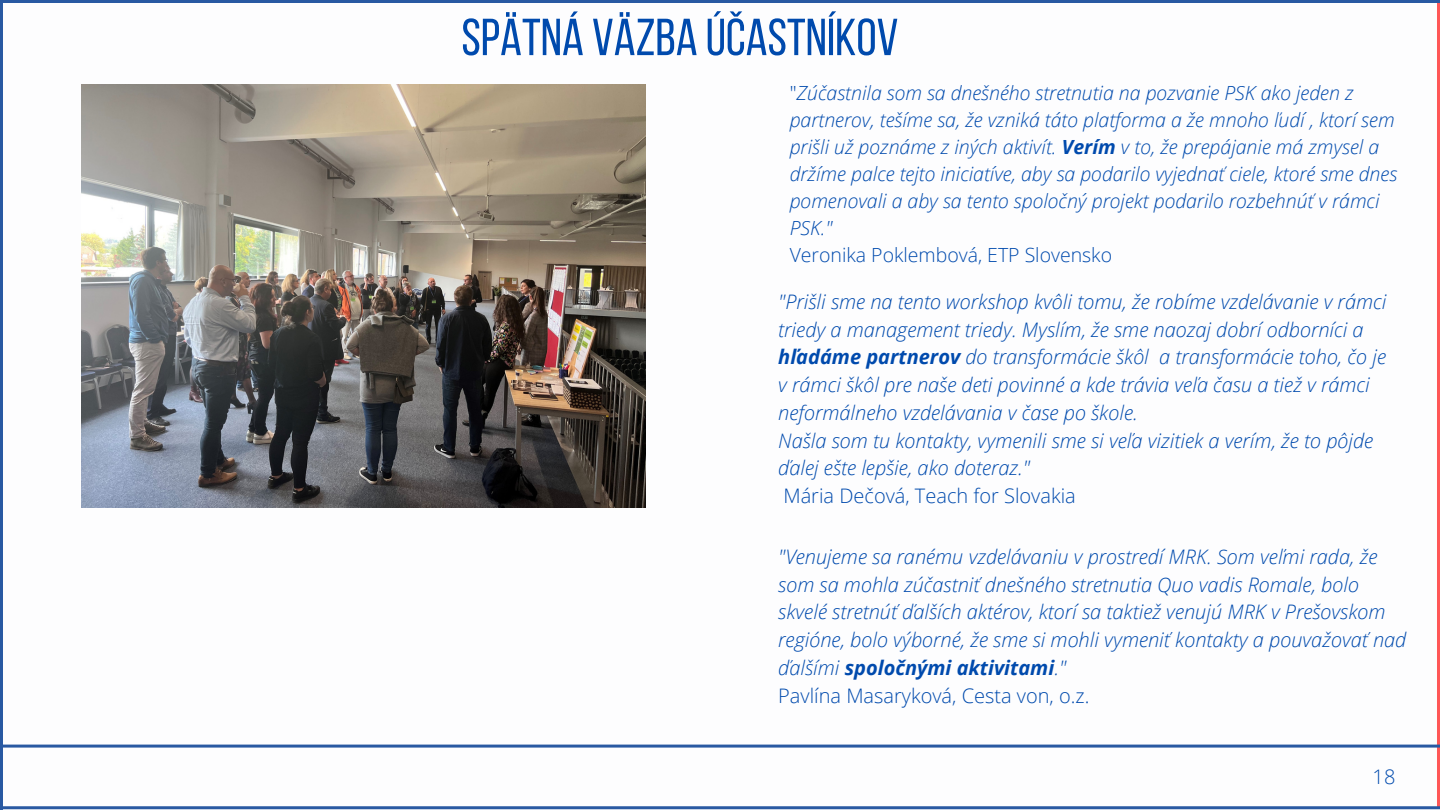
<style>
.page{position:relative;width:1440px;height:810px;background:#fff}
.page>*{position:absolute;margin:0;border:0;box-sizing:border-box;transform-origin:0 0}
.t1{font:52px "Bebas Neue";color:#004aad}
.t2{font:italic 300 20px/27.8px "Open Sans";color:#004aad}
.t3{font:300 20px "Open Sans";color:#004aad}
.t4{font:italic 300 19.5px/27px "Open Sans";color:#004aad}
.t5{font:300 19.5px "Open Sans";color:#004aad}
.s1{font-style:normal}
.s2{font-weight:700}
</style>
<div class="page">
<hr style="left:1437px;top:0;width:3px;height:807px;background:#ff5757">
<hr style="left:0;top:745px;width:1440px;height:3px;background:#2959a2">
<hr style="left:0;top:0;width:1440px;height:3px;background:#2959a2">
<hr style="left:0;top:0;width:3px;height:810px;background:#2959a2">
<hr style="left:2px;top:806px;width:1438px;height:3px;background:#2959a2">
<img style="left:81px;top:84px;width:565px;height:424px">
<h1 class="t1" style="left:461px;top:16px;width:438px">SPÄTNÁ VÄZBA ÚČASTNÍKOV</h1>
<p class="t4" style="left:790px;top:79px;width:609px"><span class="s1">"</span>Zúčastnila som sa dnešného stretnutia na pozvanie PSK ako jeden z partnerov, tešíme sa, že vzniká táto platforma a že mnoho ľudí , ktorí sem prišli už poznáme z iných aktivít. <span class="s2">Verím</span> v to, že prepájanie má zmysel a držíme palce tejto iniciatíve, aby sa podarilo vyjednať ciele, ktoré sme dnes pomenovali a aby sa tento spoločný projekt podarilo rozbehnúť v rámci PSK."</p>
<p class="t5" style="left:790px;top:241px;width:324px">Veronika Poklembová, ETP Slovensko</p>
<p class="t2" style="left:778px;top:287px;width:610px">"Prišli sme na tento workshop kvôli tomu, že robíme vzdelávanie v rámci triedy a management triedy. Myslím, že sme naozaj dobrí odborníci a <span class="s2">hľadáme partnerov</span> do transformácie škôl a transformácie toho, čo je v rámci škôl pre naše deti povinné a kde trávia veľa času a tiež v rámci neformálneho vzdelávania v čase po škole.<br>Našla som tu kontakty, vymenili sme si veľa vizitiek a verím, že to pôjde ďalej ešte lepšie, ako doteraz."</p>
<p class="t3" style="left:783px;top:482px;width:294px">Mária Dečová, Teach for Slovakia</p>
<p class="t2" style="left:778px;top:542px;width:629px">"Venujeme sa ranému vzdelávaniu v prostredí MRK. Som veľmi rada, že som sa mohla zúčastniť dnešného stretnutia Quo vadis Romale, bolo skvelé stretnúť ďalších aktérov, ktorí sa taktiež venujú MRK v Prešovskom regióne, bolo výborné, že sme si mohli vymeniť kontakty a pouvažovať nad ďalšími <span class="s2">spoločnými aktivitami</span>."<br><span class="s1">Pavlína Masaryková, Cesta von, o.z.</span></p>
<p class="t3" style="left:1373px;top:763px;width:24px">18</p>
</div>
